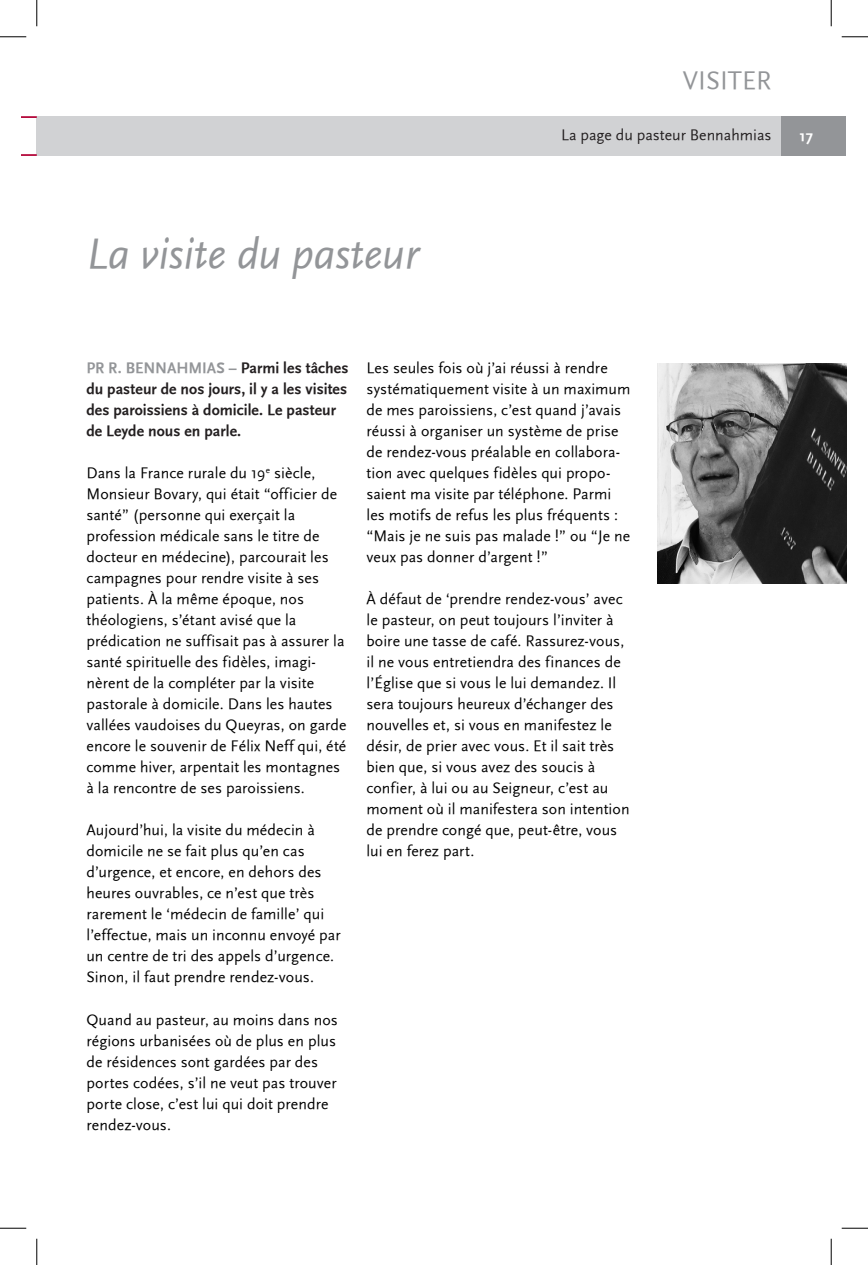
<style>
.page{position:relative;width:868px;height:1265px;background:#fff}
.page>*{position:absolute;margin:0;border:0;box-sizing:border-box;transform-origin:0 0}
.ARTICLE_Titre_1{font:italic 43.75px "Scala Sans";color:#939598}
.HAUT_DE_PAGE_Titre{font:26.25px "Scala Sans";color:#939598}
.ARTICLE_Texte{font:15.75px/21px "Scala Sans";letter-spacing:.005em;color:#000}
.ARTICLE_Chapeau{font:700 15.75px/21px "Scala Sans";color:#231f20}
.HAUT_DE_PAGE_Sous-ti{font:15.75px "Scala Sans";color:#231f20}
.HAUT_DE_PAGE_Numéro{font:700 15.75px "Scala Sans";color:#fff}
.s1{color:#939598}
</style>
<div class="page">
<div style="left:37px;top:116px;width:808px;height:40px;background:#d1d2d4"></div>
<div style="left:781px;top:116px;width:64px;height:40px;background:#939598"></div>
<svg style="left:22px;top:116px;width:15px;height:2px"></svg>
<svg style="left:22px;top:154px;width:15px;height:2px"></svg>
<img style="left:657px;top:363px;width:188px;height:221px">
<svg style="left:0;top:36px;width:26px;height:1px"></svg>
<svg style="left:841px;top:36px;width:26px;height:1px"></svg>
<svg style="left:0;top:1227px;width:26px;height:1px"></svg>
<svg style="left:841px;top:1227px;width:26px;height:1px"></svg>
<svg style="left:36px;top:0;width:1px;height:26px"></svg>
<svg style="left:36px;top:1238px;width:1px;height:26px"></svg>
<svg style="left:830px;top:0;width:1px;height:26px"></svg>
<svg style="left:830px;top:1238px;width:1px;height:26px"></svg>
<p class="HAUT_DE_PAGE_Titre" style="left:682px;top:66px;width:90px">VISITER</p>
<p class="ARTICLE_Titre_1" style="left:86px;top:230px;width:334px">La visite du pasteur</p>
<p class="HAUT_DE_PAGE_Sous-ti" style="left:561px;top:126px;width:212px">La page du pasteur Bennahmias</p>
<p class="HAUT_DE_PAGE_Numéro" style="left:799px;top:127px;width:15px">17</p>
<p class="ARTICLE_Chapeau" style="left:86px;top:358px;width:263px"><span class="s1">PR R. BENNAHMIAS –</span> Parmi les tâches du pasteur de nos jours, il y a les visites des paroissiens à domicile. Le pasteur de Leyde nous en parle.</p>
<p class="ARTICLE_Texte" style="left:86px;top:462px;width:262px">Dans la France rurale du 19<sup>e</sup> siècle, Monsieur Bovary, qui était “officier de santé” (personne qui exerçait la profession médicale sans le titre de docteur en médecine), parcourait les campagnes pour rendre visite à ses patients. À la même époque, nos théologiens, s’étant avisé que la prédication ne suffisait pas à assurer la santé spirituelle des fidèles, imagi&shy;nèrent de la compléter par la visite pastorale à domicile. Dans les hautes vallées vaudoises du Queyras, on garde encore le souvenir de Félix Neff qui, été comme hiver, arpentait les montagnes à la rencontre de ses paroissiens.</p>
<p class="ARTICLE_Texte" style="left:86px;top:819px;width:256px">Aujourd’hui, la visite du médecin à domicile ne se fait plus qu’en cas d’urgence, et encore, en dehors des heures ouvrables, ce n’est que très rarement le ‘médecin de famille’ qui l’effectue, mais un inconnu envoyé par un centre de tri des appels d’urgence.<br>Sinon, il faut prendre rendez-vous.</p>
<p class="ARTICLE_Texte" style="left:86px;top:1008px;width:253px">Quand au pasteur, au moins dans nos régions urbanisées où de plus en plus de résidences sont gardées par des portes codées, s’il ne veut pas trouver porte close, c’est lui qui doit prendre rendez-vous.</p>
<p class="ARTICLE_Texte" style="left:366px;top:357px;width:265px">Les seules fois où j’ai réussi à rendre systématiquement visite à un maximum de mes paroissiens, c’est quand j’avais réussi à organiser un système de prise de rendez-vous préalable en collabora&shy;tion avec quelques fidèles qui propo&shy;saient ma visite par téléphone. Parmi les motifs de refus les plus fréquents : “Mais je ne suis pas malade !” ou “Je ne veux pas donner d’argent !”</p>
<p class="ARTICLE_Texte" style="left:366px;top:588px;width:264px">À défaut de ‘prendre rendez-vous’ avec le pasteur, on peut toujours l’inviter à boire une tasse de café. Rassurez-vous, il ne vous entretiendra des finances de l’Église que si vous le lui demandez. Il sera toujours heureux d’échanger des nouvelles et, si vous en manifestez le désir, de prier avec vous. Et il sait très bien que, si vous avez des soucis à confier, à lui ou au Seigneur, c’est au moment où il manifestera son intention de prendre congé que, peut-être, vous lui en ferez part.</p>
</div>
